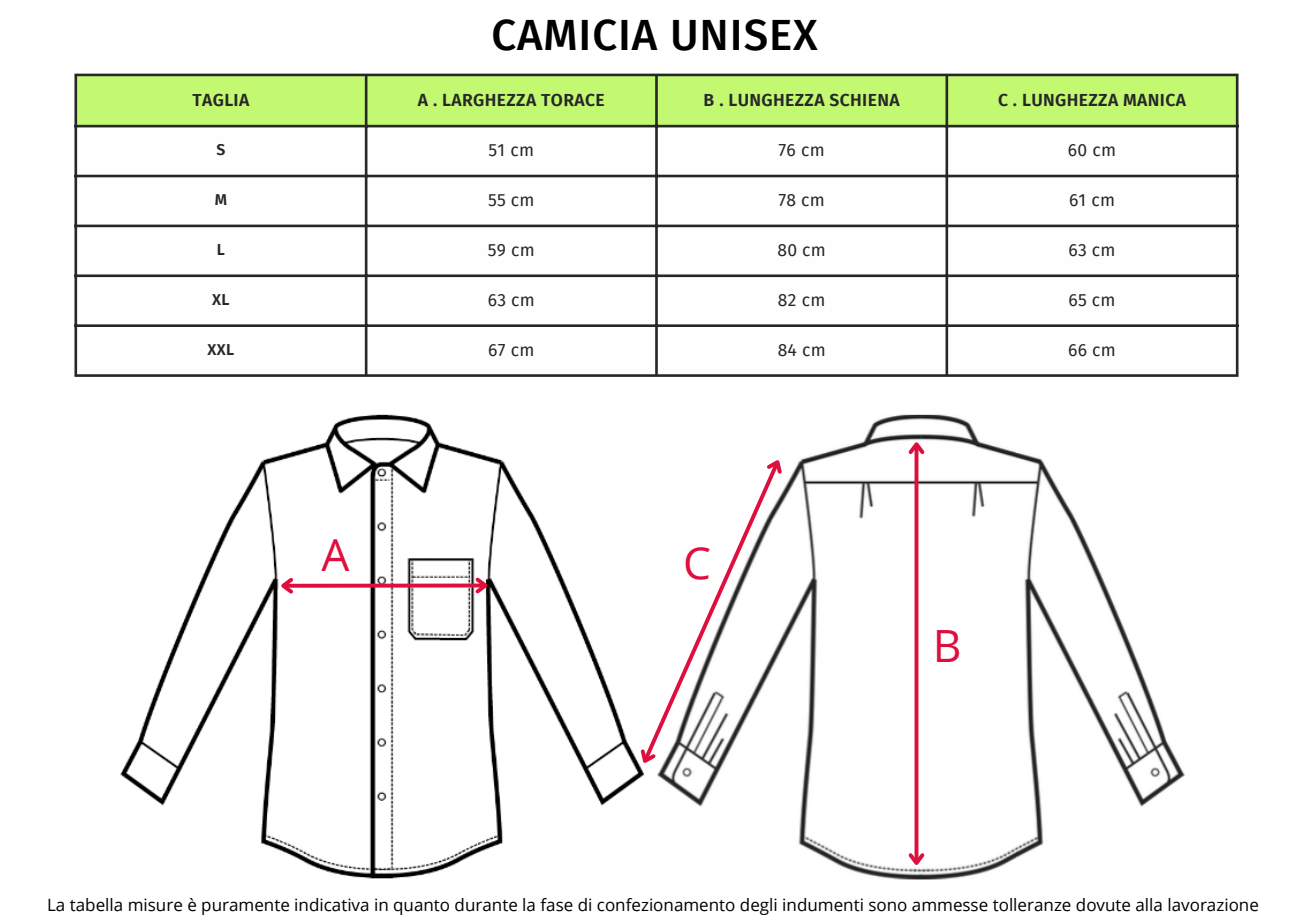
<style>
.page{position:relative;width:1313px;height:919px;background:#fff}
.page>*{position:absolute;margin:0;border:0;box-sizing:border-box;transform-origin:0 0}
.t1{font:44.45px "Open Sans";color:#de0f3f}
.t2{font:44.27px "Open Sans";color:#de0f3f}
.t3{font:44.1px "Open Sans";color:#de0f3f}
.t4{font:500 43.75px "Fira Sans";letter-spacing:.02em;color:#000}
.t5{font:17.5px "Fira Sans";letter-spacing:.015em;color:#272727}
.t6{font:600 17.5px "Fira Sans";letter-spacing:.02em;color:#272727}
.t7{font:16.97px "Open Sans";color:#000}
.t8{font:600 15.75px "Fira Sans";color:#272727}
</style>
<div class="page">
<div style="left:77px;top:76px;width:1158px;height:49px;background:#c2f970"></div>
<svg style="left:77px;top:127px;width:1158px;height:247px"></svg>
<hr style="left:74px;top:76px;width:3px;height:298px;background:#272727">
<hr style="left:365px;top:76px;width:2px;height:298px;background:#272727">
<hr style="left:655px;top:76px;width:3px;height:298px;background:#272727">
<hr style="left:945px;top:76px;width:3px;height:298px;background:#272727">
<hr style="left:1235px;top:76px;width:3px;height:298px;background:#272727">
<hr style="left:74px;top:74px;width:1164px;height:2px;background:#272727">
<hr style="left:74px;top:125px;width:1164px;height:2px;background:#272727">
<hr style="left:74px;top:175px;width:1164px;height:2px;background:#272727">
<hr style="left:74px;top:225px;width:1164px;height:2px;background:#272727">
<hr style="left:74px;top:274px;width:1164px;height:3px;background:#272727">
<hr style="left:74px;top:324px;width:1164px;height:3px;background:#272727">
<hr style="left:74px;top:374px;width:1164px;height:3px;background:#272727">
<img style="left:120px;top:414px;width:1065px;height:466px">
<div style="left:284px;top:583px;width:200px;height:5px;background:#de0f3f"></div>
<svg style="left:277px;top:574px;width:20px;height:23px"></svg>
<svg style="left:472px;top:574px;width:20px;height:23px"></svg>
<svg style="left:914px;top:458px;width:4px;height:391px;background:#e22e58"></svg>
<svg style="left:905px;top:438px;width:23px;height:20px"></svg>
<svg style="left:905px;top:849px;width:23px;height:20px"></svg>
<svg style="left:632px;top:451px;width:158px;height:320px"></svg>
<p class="t4" style="left:491px;top:10px;width:328px">CAMICIA UNISEX</p>
<p class="t6" style="left:192px;top:90px;width:58px">TAGLIA</p>
<p class="t6" style="left:418px;top:90px;width:188px">A . LARGHEZZA TORACE</p>
<p class="t6" style="left:703px;top:90px;width:197px">B . LUNGHEZZA SCHIENA</p>
<p class="t6" style="left:998px;top:90px;width:189px">C . LUNGHEZZA MANICA</p>
<p class="t8" style="left:216px;top:140px;width:10px">S</p>
<p class="t5" style="left:488px;top:140px;width:47px">51 cm</p>
<p class="t5" style="left:778px;top:140px;width:48px">76 cm</p>
<p class="t5" style="left:1068px;top:140px;width:50px">60 cm</p>
<p class="t8" style="left:215px;top:190px;width:14px">M</p>
<p class="t5" style="left:488px;top:190px;width:48px">55 cm</p>
<p class="t5" style="left:778px;top:190px;width:48px">78 cm</p>
<p class="t5" style="left:1069px;top:190px;width:47px">61 cm</p>
<p class="t8" style="left:217px;top:240px;width:10px">L</p>
<p class="t5" style="left:488px;top:240px;width:48px">59 cm</p>
<p class="t5" style="left:777px;top:240px;width:50px">80 cm</p>
<p class="t5" style="left:1068px;top:240px;width:49px">63 cm</p>
<p class="t8" style="left:212px;top:290px;width:19px">XL</p>
<p class="t5" style="left:488px;top:290px;width:49px">63 cm</p>
<p class="t5" style="left:778px;top:290px;width:49px">82 cm</p>
<p class="t5" style="left:1068px;top:290px;width:49px">65 cm</p>
<p class="t8" style="left:208px;top:340px;width:28px">XXL</p>
<p class="t5" style="left:488px;top:339px;width:48px">67 cm</p>
<p class="t5" style="left:777px;top:339px;width:49px">84 cm</p>
<p class="t5" style="left:1068px;top:339px;width:49px">66 cm</p>
<p class="t3" style="left:321px;top:524px;width:29px">A</p>
<p class="t2" style="left:683px;top:532px;width:29px">C</p>
<p class="t1" style="left:933px;top:614px;width:30px">B</p>
<p class="t7" style="left:47px;top:893px;width:1213px">La tabella misure è puramente indicativa in quanto durante la fase di confezionamento degli indumenti sono ammesse tolleranze dovute alla lavorazione</p>
</div>
